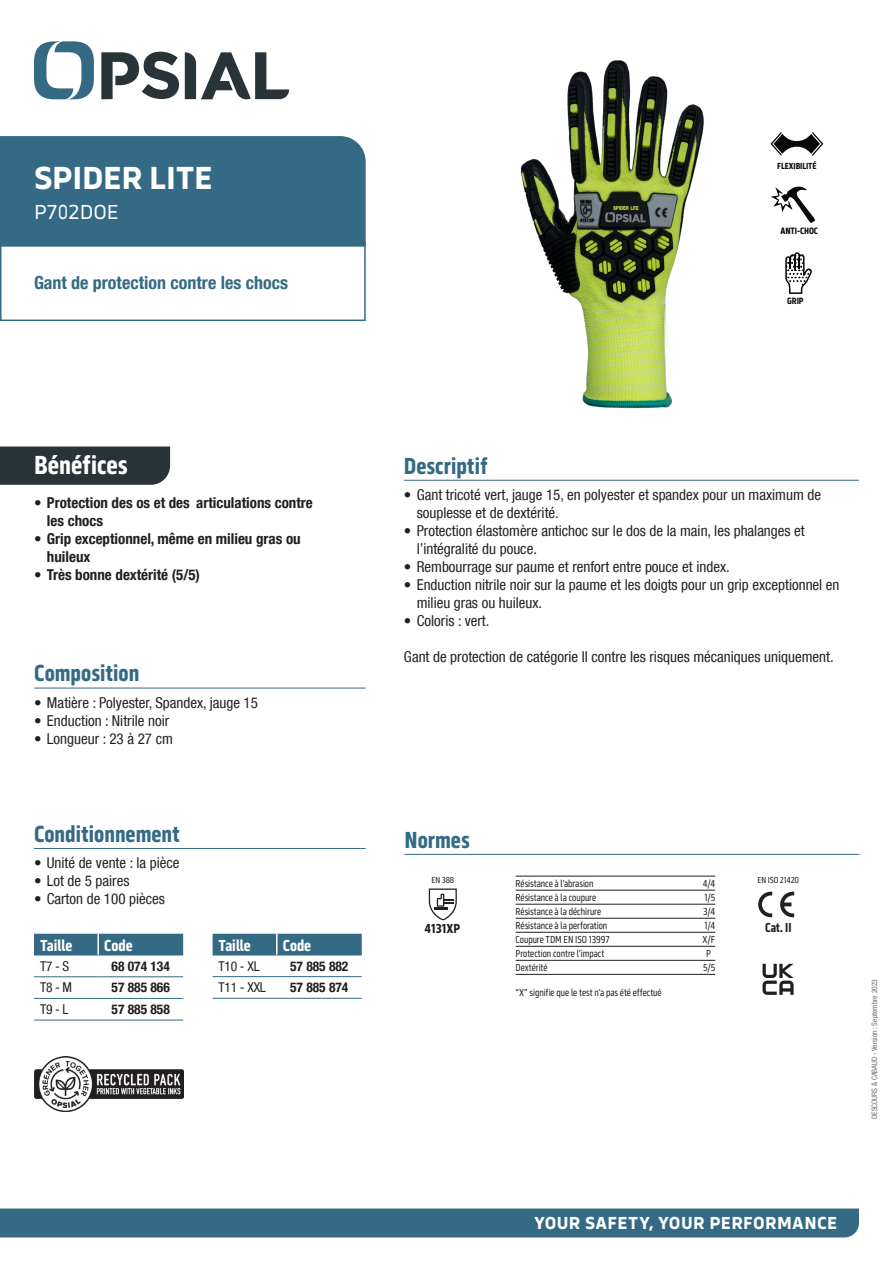
<style>
.page{position:relative;width:893px;height:1263px;background:#fff}
.page>*{position:absolute;margin:0;border:0;box-sizing:border-box;transform-origin:0 0}
.NOM_PRODUIT_NC{font:700 33px "Serca";letter-spacing:-.01em;color:#fff}
.Benefices{font:700 27px "Serca Condensed";color:#fff}
.Sous-titres{font:700 24px "Serca Condensed";color:#346a84}
.Code_P{font:21px "Serca";color:#fff}
.PLUS_PRODUIT{font:700 condensed 18px "Helvetica Neue LT Com";color:#346a84}
.t1{font:700 18px "Serca";letter-spacing:.02em;color:#fff}
.tableauTitre{font:700 16.5px "Serca Condensed";color:#fff}
.Texte{font:condensed 15px/18px "Helvetica Neue LT Com";color:#231f20}
.t2{font:700 condensed 15px/18px "Helvetica Neue LT Com";color:#231f20}
.TableauCode{font:700 condensed 13.5px "Helvetica Neue LT Com";color:#231f20}
.tableau{font:condensed 13.5px "Helvetica Neue LT Com";letter-spacing:-.02em;color:#231f20}
.Texte_tab_left{font:700 13.5px "Serca Condensed";letter-spacing:.01em;color:#231f20}
.Texte_tab_left-2{font:700 13.5px "Serca Condensed";letter-spacing:.01em;color:#231f20;scale:.95 1}
.Texte_tab_left-3{font:10.5px "Serca Condensed";letter-spacing:-.005em;color:#231f20;scale:.95 1}
.Texte_tab_right{font:10.5px "Serca Condensed";color:#231f20;scale:.95 1}
.t3{font:700 9.45px "Serca Condensed";letter-spacing:-.01em;color:#080a0a}
.t4{font:700 9.15px "Serca Condensed";letter-spacing:-.01em;color:#080a0a}
.Normes{font:9px "Serca Condensed";letter-spacing:-.01em;color:#231f20}
.Date{font:condensed 7.5px "Helvetica Neue LT Com";color:#6c6d70}
</style>
<div class="page">
<svg style="left:34px;top:41px;width:60px;height:58px"></svg>
<svg style="left:185px;top:52px;width:104px;height:48px"></svg>
<svg style="left:101px;top:52px;width:78px;height:47px"></svg>
<div style="left:0;top:1208px;width:859px;height:29px;background:#346a84"></div>
<hr style="left:34px;top:848px;width:332px;height:1px;background:#346a84">
<div style="left:34px;top:934px;width:149px;height:21px;background:#346a84"></div>
<hr style="left:34px;top:955px;width:64px;height:1px;background:#346a84">
<hr style="left:98px;top:955px;width:85px;height:1px;background:#346a84">
<hr style="left:34px;top:976px;width:64px;height:1px;background:#346a84">
<hr style="left:98px;top:976px;width:85px;height:1px;background:#346a84">
<hr style="left:34px;top:998px;width:64px;height:1px;background:#346a84">
<hr style="left:98px;top:998px;width:85px;height:1px;background:#346a84">
<hr style="left:34px;top:1020px;width:64px;height:1px;background:#346a84">
<hr style="left:98px;top:1020px;width:85px;height:1px;background:#346a84">
<hr style="left:97px;top:934px;width:2px;height:21px;background:#fff">
<div style="left:213px;top:934px;width:149px;height:21px;background:#346a84"></div>
<hr style="left:213px;top:955px;width:64px;height:1px;background:#346a84">
<hr style="left:277px;top:955px;width:85px;height:1px;background:#346a84">
<hr style="left:213px;top:976px;width:64px;height:1px;background:#346a84">
<hr style="left:277px;top:976px;width:85px;height:1px;background:#346a84">
<hr style="left:213px;top:998px;width:64px;height:1px;background:#346a84">
<hr style="left:277px;top:998px;width:85px;height:1px;background:#346a84">
<hr style="left:276px;top:934px;width:2px;height:21px;background:#fff">
<hr style="left:404px;top:480px;width:455px;height:1px;background:#346a84">
<div style="left:0;top:446px;width:170px;height:39px;background:#293439"></div>
<div style="left:0;top:242px;width:366px;height:79px;border:2px solid #346a84"></div>
<div style="left:0;top:136px;width:366px;height:111px;background:#346a84"></div>
<hr style="left:404px;top:854px;width:455px;height:1px;background:#346a84">
<hr style="left:516px;top:876px;width:178px;height:1px;background:#231f20">
<svg style="left:694px;top:876px;width:21px;height:1px"></svg>
<hr style="left:516px;top:890px;width:178px;height:1px;background:#231f20">
<svg style="left:694px;top:890px;width:21px;height:1px"></svg>
<hr style="left:516px;top:904px;width:178px;height:1px;background:#231f20">
<svg style="left:694px;top:904px;width:21px;height:1px"></svg>
<hr style="left:516px;top:918px;width:178px;height:1px;background:#231f20">
<svg style="left:694px;top:918px;width:21px;height:1px"></svg>
<hr style="left:516px;top:932px;width:178px;height:1px;background:#231f20">
<svg style="left:694px;top:932px;width:21px;height:1px"></svg>
<hr style="left:516px;top:946px;width:178px;height:1px;background:#231f20">
<svg style="left:694px;top:946px;width:21px;height:1px"></svg>
<hr style="left:516px;top:960px;width:178px;height:1px;background:#231f20">
<svg style="left:694px;top:960px;width:21px;height:1px"></svg>
<hr style="left:516px;top:974px;width:178px;height:1px;background:#231f20">
<svg style="left:694px;top:974px;width:21px;height:1px"></svg>
<svg style="left:758px;top:892px;width:14px;height:25px"></svg>
<svg style="left:780px;top:892px;width:14px;height:25px"></svg>
<svg style="left:429px;top:888px;width:28px;height:32px"></svg>
<hr style="left:34px;top:688px;width:332px;height:1px;background:#346a84">
<svg style="left:762px;top:964px;width:32px;height:31px"></svg>
<img style="left:34px;top:1056px;width:149px;height:56px">
<img style="left:520px;top:60px;width:184px;height:349px">
<svg style="left:770px;top:132px;width:53px;height:24px"></svg>
<svg style="left:771px;top:187px;width:44px;height:36px"></svg>
<svg style="left:785px;top:252px;width:27px;height:42px"></svg>
<p class="NOM_PRODUIT_NC" style="left:34px;top:158px;width:180px">SPIDER LITE</p>
<p class="Code_P" style="left:34px;top:200px;width:86px">P702DOE</p>
<p class="PLUS_PRODUIT" style="left:34px;top:272px;width:256px">Gant de protection contre les chocs</p>
<p class="t4" style="left:777px;top:160px;width:41px">FLEXIBILITÉ</p>
<p class="t3" style="left:780px;top:225px;width:39px">ANTI-CHOC</p>
<p class="t3" style="left:787px;top:296px;width:18px">GRIP</p>
<p class="Benefices" style="left:34px;top:449px;width:95px">Bénéfices</p>
<p class="t2" style="left:47px;top:494px;width:267px;text-indent:-13px">• Protection des os et des articulations contre les chocs</p>
<p class="t2" style="left:47px;top:530px;width:255px;text-indent:-13px">• Grip exceptionnel, même en milieu gras ou huileux</p>
<p class="t2" style="left:34px;top:566px;width:167px">• Très bonne dextérité (5/5)</p>
<p class="Sous-titres" style="left:34px;top:659px;width:107px">Composition</p>
<p class="Texte" style="left:34px;top:693px;width:225px">• Matière : Polyester, Spandex, jauge 15</p>
<p class="Texte" style="left:34px;top:711px;width:136px">• Enduction : Nitrile noir</p>
<p class="Texte" style="left:34px;top:729px;width:140px">• Longueur : 23 à 27 cm</p>
<p class="Sous-titres" style="left:34px;top:820px;width:147px">Conditionnement</p>
<p class="Texte" style="left:34px;top:853px;width:147px">• Unité de vente : la pièce</p>
<p class="Texte" style="left:34px;top:871px;width:97px">• Lot de 5 paires</p>
<p class="Texte" style="left:34px;top:889px;width:132px">• Carton de 100 pièces</p>
<p class="tableauTitre" style="left:40px;top:936px;width:34px">Taille</p>
<p class="tableauTitre" style="left:104px;top:936px;width:30px">Code</p>
<p class="tableau" style="left:40px;top:958px;width:31px">T7 - S</p>
<p class="TableauCode" style="left:112px;top:958px;width:60px">68 074 134</p>
<p class="tableau" style="left:40px;top:980px;width:34px">T8 - M</p>
<p class="TableauCode" style="left:112px;top:979px;width:60px">57 885 866</p>
<p class="tableau" style="left:40px;top:1001px;width:30px">T9 - L</p>
<p class="TableauCode" style="left:112px;top:1001px;width:60px">57 885 858</p>
<p class="tableauTitre" style="left:219px;top:936px;width:34px">Taille</p>
<p class="tableauTitre" style="left:283px;top:936px;width:30px">Code</p>
<p class="tableau" style="left:219px;top:958px;width:43px">T10 - XL</p>
<p class="TableauCode" style="left:290px;top:958px;width:60px">57 885 882</p>
<p class="tableau" style="left:219px;top:979px;width:49px">T11 - XXL</p>
<p class="TableauCode" style="left:290px;top:979px;width:60px">57 885 874</p>
<p class="Sous-titres" style="left:404px;top:452px;width:85px">Descriptif</p>
<p class="Texte" style="left:417px;top:485px;width:406px;text-indent:-13px">• Gant tricoté vert, jauge 15, en polyester et spandex pour un maximum de souplesse et de dextérité.</p>
<p class="Texte" style="left:417px;top:521px;width:390px;text-indent:-13px">• Protection élastomère antichoc sur le dos de la main, les phalanges et l’intégralité du pouce.</p>
<p class="Texte" style="left:404px;top:557px;width:327px">• Rembourrage sur paume et renfort entre pouce et index.</p>
<p class="Texte" style="left:417px;top:575px;width:424px;text-indent:-13px">• Enduction nitrile noir sur la paume et les doigts pour un grip exceptionnel en milieu gras ou huileux.</p>
<p class="Texte" style="left:404px;top:611px;width:87px">• Coloris : vert.</p>
<p class="Texte" style="left:404px;top:647px;width:431px">Gant de protection de catégorie II contre les risques mécaniques uniquement.</p>
<p class="Sous-titres" style="left:404px;top:826px;width:67px">Normes</p>
<p class="Normes" style="left:431px;top:875px;width:24px">EN 388</p>
<p class="Texte_tab_left" style="left:424px;top:921px;width:37px">4131XP</p>
<p class="Texte_tab_left-3" style="left:516px;top:878px;width:83px">Résistance à l’abrasion</p>
<p class="Texte_tab_right" style="left:703px;top:878px;width:15px">4/4</p>
<p class="Texte_tab_left-3" style="left:516px;top:892px;width:86px">Résistance à la coupure</p>
<p class="Texte_tab_right" style="left:704px;top:892px;width:13px">1/5</p>
<p class="Texte_tab_left-3" style="left:516px;top:906px;width:92px">Résistance à la déchirure</p>
<p class="Texte_tab_right" style="left:703px;top:906px;width:14px">3/4</p>
<p class="Texte_tab_left-3" style="left:516px;top:920px;width:98px">Résistance à la perforation</p>
<p class="Texte_tab_right" style="left:704px;top:920px;width:13px">1/4</p>
<p class="Texte_tab_left-3" style="left:516px;top:934px;width:100px">Coupure TDM EN ISO 13997</p>
<p class="Texte_tab_right" style="left:702px;top:934px;width:15px">X/F</p>
<p class="Texte_tab_left-3" style="left:516px;top:948px;width:95px">Protection contre l’impact</p>
<p class="Texte_tab_right" style="left:706px;top:948px;width:7px">P</p>
<p class="Texte_tab_left-3" style="left:516px;top:962px;width:35px">Dextérité</p>
<p class="Texte_tab_right" style="left:703px;top:962px;width:14px">5/5</p>
<p class="Texte_tab_left-3" style="left:516px;top:987px;width:155px">“X” signifie que le test n’a pas été effectué</p>
<p class="Normes" style="left:757px;top:875px;width:43px">EN ISO 21420</p>
<p class="Texte_tab_left-2" style="left:765px;top:920px;width:29px">Cat. II</p>
<p class="Date" style="left:870px;top:1119px;width:141px;rotate:-90deg">DESCOURS &amp; CABAUD - Version : Septembre 2023</p>
<p class="t1" style="left:534px;top:1212px;width:305px">YOUR SAFETY, YOUR PERFORMANCE</p>
</div>
